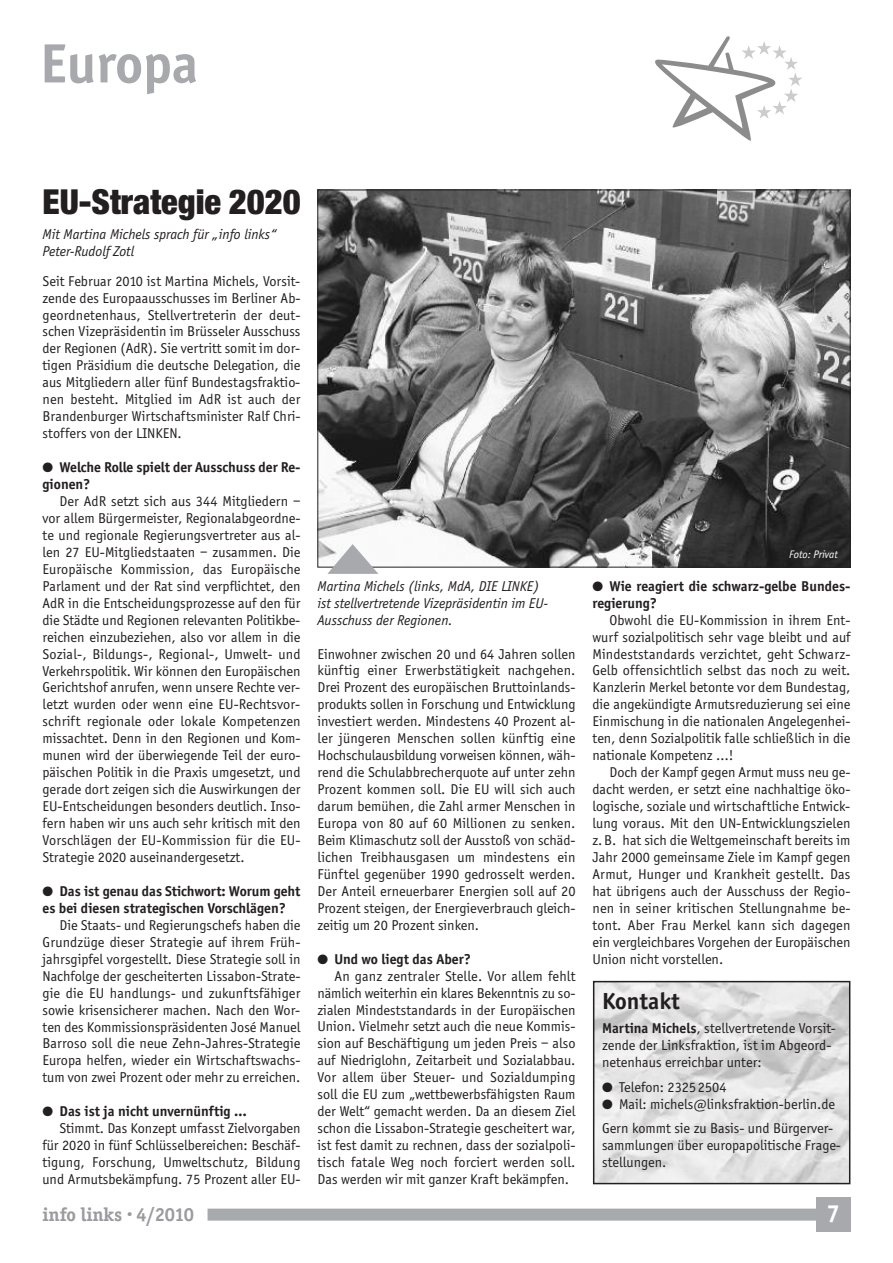
<style>
.page{position:relative;width:893px;height:1263px;background:#fff}
.page>*{position:absolute;margin:0;border:0;box-sizing:border-box;transform-origin:0 0}
.t1{font:700 57px "Officina Sans";color:#a8a9ad}
.t2{font:900 condensed 34.5px "Helvetica Neue";color:#231f20}
.t3{font:700 25.5px "Officina Sans";color:#fff}
.t4{font:700 24px "Officina Sans";color:#231f20}
.t5{font:700 19.5px "Officina Serif";color:#999b9e}
.t6{font:14.7px/17px "Officina Sans";color:#231f20;text-align:justify}
.t7{font:700 14.7px/17px "Officina Sans";color:#231f20}
.t8{font:italic 14.7px/17px "Officina Sans";color:#231f20}
.t9{font:italic 11.25px "Officina Sans";color:#fff}
.s1{font-weight:700}
</style>
<div class="page">
<div style="left:816px;top:1198px;width:34px;height:34px;background:#a8a9ad"></div>
<div style="left:208px;top:1208px;width:610px;height:12px;background:#a8a9ad"></div>
<img style="left:596px;top:984px;width:251px;height:197px">
<div style="left:593px;top:981px;width:257px;height:203px;border:2px solid #231f20"></div>
<img style="left:319px;top:192px;width:529px;height:373px">
<svg style="left:327px;top:544px;width:51px;height:30px"></svg>
<svg style="left:655px;top:36px;width:147px;height:105px"></svg>
<h1 class="t1" style="left:40px;top:29px;width:160px">Europa</h1>
<h2 class="t2" style="left:43px;top:190px;width:260px">EU-Strategie 2020</h2>
<p class="t8" style="left:43px;top:226px;width:236px">Mit Martina Michels sprach für „info links“<br>Peter-Rudolf Zotl</p>
<p class="t6" style="left:43px;top:272px;width:259px">Seit Februar 2010 ist Martina Michels, Vorsit&shy;zende des Europaausschusses im Berliner Ab&shy;geordnetenhaus, Stellvertreterin der deut&shy;schen Vizepräsidentin im Brüsseler Ausschuss der Regionen (AdR). Sie vertritt somit im dor&shy;tigen Präsidium die deutsche Delegation, die aus Mitgliedern aller fünf Bundestagsfraktio&shy;nen besteht. Mitglied im AdR ist auch der Brandenburger Wirtschaftsminister Ralf Chri&shy;stoffers von der LINKEN.</p>
<p class="t7" style="left:43px;top:458px;width:259px">● Welche Rolle spielt der Ausschuss der Re&shy;gionen?</p>
<p class="t6" style="left:43px;top:492px;width:259px;text-indent:17px">Der AdR setzt sich aus 344 Mitgliedern – vor allem Bürgermeister, Regionalabgeordne&shy;te und regionale Regierungsvertreter aus al&shy;len 27 EU-Mitgliedstaaten – zusammen. Die Europäische Kommission, das Europäische Parlament und der Rat sind verpflichtet, den AdR in die Entscheidungsprozesse auf den für die Städte und Regionen relevanten Politikbe&shy;reichen einzubeziehen, also vor allem in die Sozial-, Bildungs-, Regional-, Umwelt- und Verkehrspolitik. Wir können den Europäischen Gerichtshof anrufen, wenn unsere Rechte ver&shy;letzt wurden oder wenn eine EU-Rechtsvor&shy;schrift regionale oder lokale Kompetenzen missachtet. Denn in den Regionen und Kom&shy;munen wird der überwiegende Teil der euro&shy;päischen Politik in die Praxis umgesetzt, und gerade dort zeigen sich die Auswirkungen der EU-Entscheidungen besonders deutlich. Inso&shy;fern haben wir uns auch sehr kritisch mit den Vorschlägen der EU-Kommission für die EU-Strategie 2020 auseinandergesetzt.</p>
<p class="t7" style="left:43px;top:882px;width:259px">● Das ist genau das Stichwort: Worum geht es bei diesen strategischen Vorschlägen?</p>
<p class="t6" style="left:43px;top:916px;width:259px;text-indent:17px">Die Staats- und Regierungschefs haben die Grundzüge dieser Strategie auf ihrem Früh&shy;jahrsgipfel vorgestellt. Diese Strategie soll in Nachfolge der gescheiterten Lissabon-Strate&shy;gie die EU handlungs- und zukunftsfähiger sowie krisensicherer machen. Nach den Wor&shy;ten des Kommissionspräsidenten José Manuel Barroso soll die neue Zehn-Jahres-Strategie Europa helfen, wieder ein Wirtschaftswachs&shy;tum von zwei Prozent oder mehr zu erreichen.</p>
<p class="t7" style="left:43px;top:1103px;width:206px">● Das ist ja nicht unvernünftig …</p>
<p class="t6" style="left:60px;top:1120px;width:242px">Stimmt. Das Konzept umfasst Zielvorgaben</p>
<p class="t6" style="left:43px;top:1136px;width:259px">für 2020 in fünf Schlüsselbereichen: Beschäf-</p>
<p class="t6" style="left:43px;top:1153px;width:259px">tigung, Forschung, Umweltschutz, Bildung</p>
<p class="t6" style="left:43px;top:1170px;width:259px">und Armutsbekämpfung. 75 Prozent aller EU-</p>
<p class="t8" style="left:317px;top:577px;width:232px">Martina Michels (links, MdA, DIE LINKE) ist stellvertretende Vizepräsidentin im EU-<br>Ausschuss der Regionen.</p>
<p class="t6" style="left:317px;top:645px;width:259px">Einwohner zwischen 20 und 64 Jahren sollen künftig einer Erwerbstätigkeit nachgehen.<br>Drei Prozent des europäischen Bruttoinlands&shy;produkts sollen in Forschung und Entwicklung investiert werden. Mindestens 40 Prozent al&shy;ler jüngeren Menschen sollen künftig eine Hochschulausbildung vorweisen können, wäh&shy;rend die Schulabbrecherquote auf unter zehn Prozent kommen soll. Die EU will sich auch darum bemühen, die Zahl armer Menschen in Europa von 80 auf 60 Millionen zu senken.<br>Beim Klimaschutz soll der Ausstoß von schäd&shy;lichen Treibhausgasen um mindestens ein Fünftel gegenüber 1990 gedrosselt werden.<br>Der Anteil erneuerbarer Energien soll auf 20<br>Prozent steigen, der Energieverbrauch gleich&shy;zeitig um 20 Prozent sinken.</p>
<p class="t7" style="left:317px;top:950px;width:155px">● Und wo liegt das Aber?</p>
<p class="t6" style="left:334px;top:967px;width:242px">An ganz zentraler Stelle. Vor allem fehlt</p>
<p class="t6" style="left:317px;top:984px;width:259px">nämlich weiterhin ein klares Bekenntnis zu so-</p>
<p class="t6" style="left:317px;top:1001px;width:259px">zialen Mindeststandards in der Europäischen</p>
<p class="t6" style="left:317px;top:1018px;width:259px">Union. Vielmehr setzt auch die neue Kommis-</p>
<p class="t6" style="left:317px;top:1035px;width:259px">sion auf Beschäftigung um jeden Preis – also</p>
<p class="t6" style="left:317px;top:1052px;width:259px">auf Niedriglohn, Zeitarbeit und Sozialabbau.</p>
<p class="t6" style="left:317px;top:1069px;width:259px">Vor allem über Steuer- und Sozialdumping</p>
<p class="t6" style="left:317px;top:1086px;width:259px">soll die EU zum „wettbewerbsfähigsten Raum</p>
<p class="t6" style="left:317px;top:1103px;width:259px">der Welt“ gemacht werden. Da an diesem Ziel</p>
<p class="t6" style="left:317px;top:1119px;width:259px">schon die Lissabon-Strategie gescheitert war,</p>
<p class="t6" style="left:317px;top:1136px;width:259px">ist fest damit zu rechnen, dass der sozialpoli-</p>
<p class="t6" style="left:317px;top:1153px;width:259px">tisch fatale Weg noch forciert werden soll.</p>
<p class="t6" style="left:317px;top:1170px;width:253px">Das werden wir mit ganzer Kraft bekämpfen.</p>
<p class="t9" style="left:789px;top:547px;width:50px">Foto: Privat</p>
<p class="t7" style="left:592px;top:577px;width:259px">● Wie reagiert die schwarz-gelbe Bundes&shy;regierung?</p>
<p class="t6" style="left:592px;top:611px;width:259px;text-indent:17px">Obwohl die EU-Kommission in ihrem Ent&shy;wurf sozialpolitisch sehr vage bleibt und auf Mindeststandards verzichtet, geht Schwarz-Gelb offensichtlich selbst das noch zu weit.<br>Kanzlerin Merkel betonte vor dem Bundestag, die angekündigte Armutsreduzierung sei eine Einmischung in die nationalen Angelegenhei&shy;ten, denn Sozialpolitik falle schließlich in die nationale Kompetenz …!</p>
<p class="t6" style="left:592px;top:764px;width:259px;text-indent:17px">Doch der Kampf gegen Armut muss neu ge&shy;dacht werden, er setzt eine nachhaltige öko&shy;logische, soziale und wirtschaftliche Entwick&shy;lung voraus. Mit den UN-Entwicklungszielen z.B. hat sich die Weltgemeinschaft bereits im Jahr 2000 gemeinsame Ziele im Kampf gegen Armut, Hunger und Krankheit gestellt. Das hat übrigens auch der Ausschuss der Regio&shy;nen in seiner kritischen Stellungnahme be&shy;tont. Aber Frau Merkel kann sich dagegen ein vergleichbares Vorgehen der Europäischen Union nicht vorstellen.</p>
<h3 class="t4" style="left:602px;top:986px;width:79px">Kontakt</h3>
<p class="t6" style="left:602px;top:1020px;width:235px;text-align:left"><span class="s1">Martina Michels</span>, stellvertretende Vorsit&shy;zende der Linksfraktion, ist im Abgeord&shy;netenhaus erreichbar unter:</p>
<p class="t6" style="left:602px;top:1078px;width:126px">● Telefon: 2325 2504</p>
<p class="t6" style="left:602px;top:1091px;width:235px;line-height:24.5px">● Mail: michels@linksfraktion-berlin.de<br>Gern kommt sie zu Basis- und Bürgerver-</p>
<p class="t6" style="left:602px;top:1136px;width:240px">sammlungen über europapolitische Frage&shy;stellungen.</p>
<h3 class="t5" style="left:43px;top:1202px;width:153px">info links · 4/2010</h3>
<h3 class="t3" style="left:827px;top:1198px;width:15px">7</h3>
</div>
